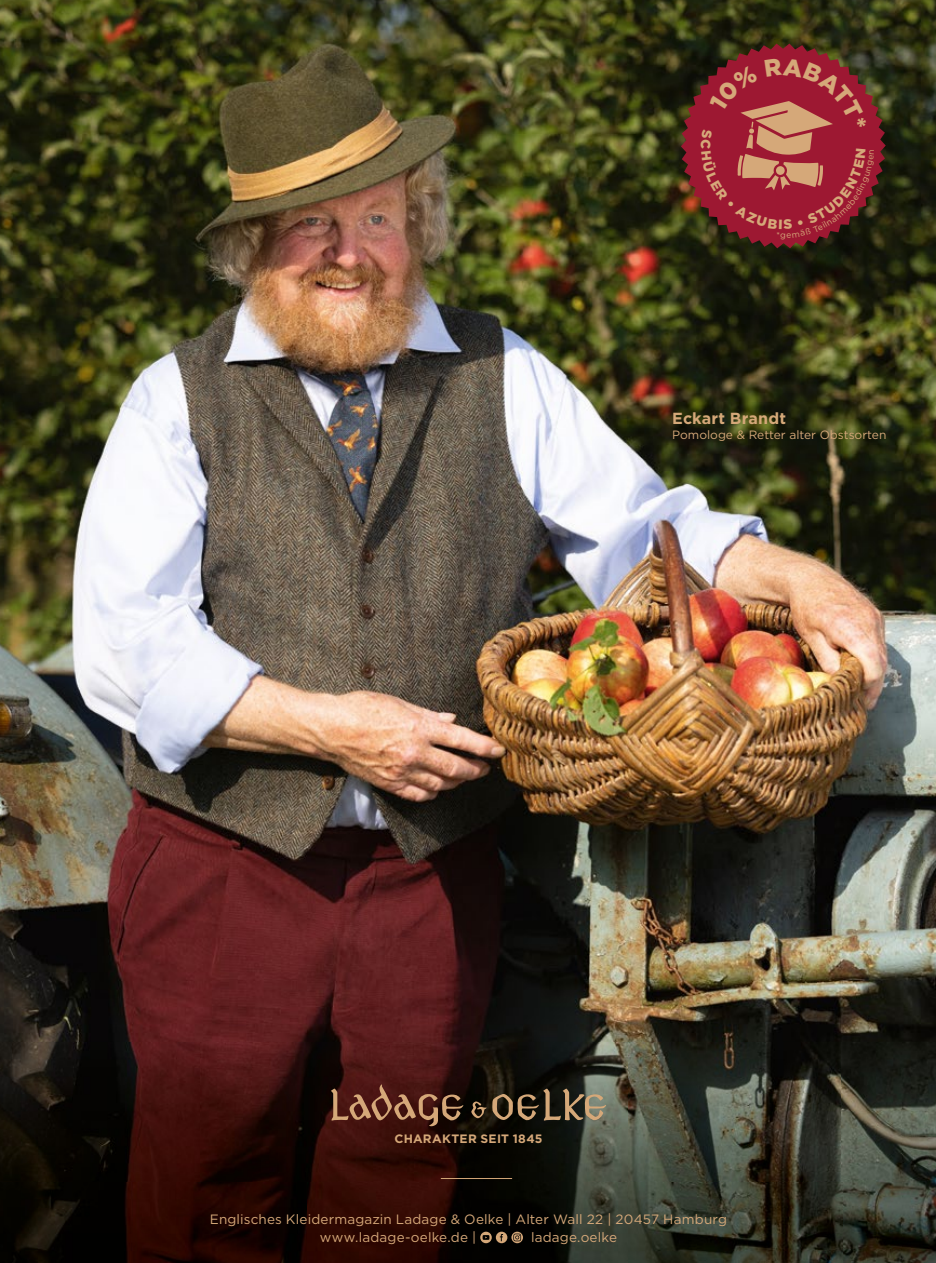
<style>
.page{position:relative;width:936px;height:1263px;background:#fff}
.page>*{position:absolute;margin:0;border:0;box-sizing:border-box;transform-origin:0 0}
.t1{font:700 16.05px "Gotham";letter-spacing:.015em;color:#d5a879}
.t2{font:13.5px/18px "Gotham";letter-spacing:.01em;color:#d5a879}
.t3{font:700 12.15px "Gotham";letter-spacing:.02em;color:#d5a879}
.t4{font:12px "Gotham";color:#d5a879}
.t5{font:8.55px "Gotham";color:#d5a879}
</style>
<div class="page">
<img style="left:0;top:0;width:935px;height:1263px">
<svg style="left:480px;top:1232px;width:43px;height:11px"></svg>
<svg style="left:331px;top:1084px;width:275px;height:42px;background:#503729"></svg>
<hr style="left:441px;top:1178px;width:71px;height:1px;background:#d5a879">
<svg style="left:680px;top:44px;width:205px;height:204px;background:#862b31"></svg>
<p class="t5" style="left:780px;top:230px;width:7px">g</p>
<p class="t1" style="left:672px;top:409px;width:115px">Eckart Brandt</p>
<p class="t4" style="left:672px;top:428px;width:216px">Pomologe &amp; Retter alter Obstsorten</p>
<p class="t3" style="left:394px;top:1131px;width:149px">CHARAKTER SEIT 1845</p>
<p class="t2" style="left:320px;top:1210px;width:408px;text-indent:-110px">Englisches Kleidermagazin Ladage &amp; Oelke | Alter Wall 22 | 20457 Hamburg www.ladage-oelke.de |</p>
<p class="t2" style="left:531px;top:1228px;width:87px">ladage.oelke</p>
</div>
